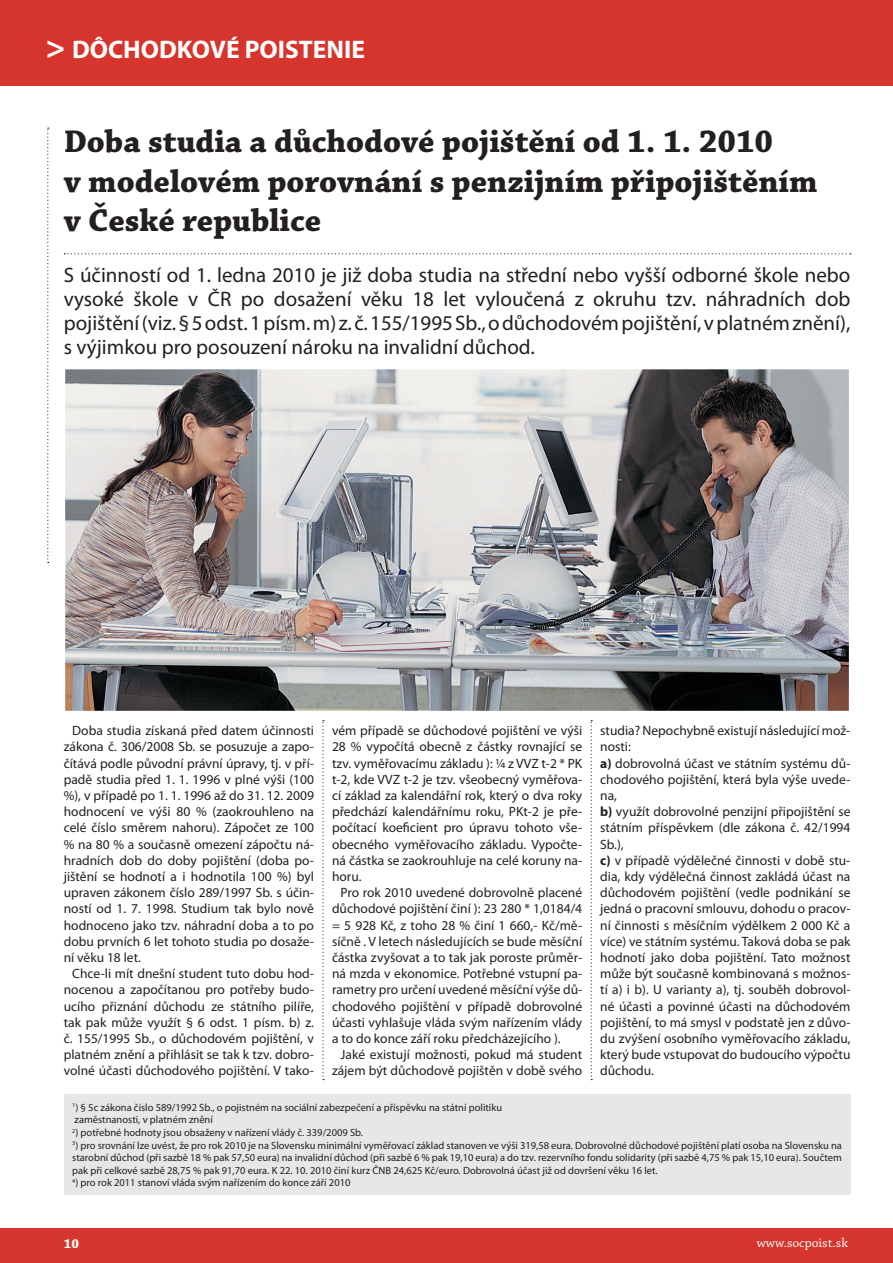
<style>
.page{position:relative;width:893px;height:1263px;background:#fff}
.page>*{position:absolute;margin:0;border:0;box-sizing:border-box;transform-origin:0 0}
.t1{font:700 33px/39.6px "Chaparral Pro";color:#231f20}
.t2{font:700 25.5px "Myriad Pro";color:#fff}
.t3{font:21px/24px "Myriad Pro";color:#231f20;text-align:justify}
.t4{font:13.5px/16.2px "Myriad Pro";color:#231f20;text-align:justify}
.t5{font:13.5px "Chaparral Pro";color:#fff}
.t6{font:700 13.5px "Chaparral Pro";color:#fff}
.t7{font:10.5px/12.6px "Myriad Pro";color:#231f20}
.s1{font-size:33px}
.s2{font-weight:700}
</style>
<div class="page">
<div style="left:0;top:1229px;width:893px;height:34px;background:#d5352c"></div>
<svg style="left:47px;top:128px;width:2px;height:435px"></svg>
<div style="left:0;top:0;width:893px;height:85px;background:#d5352c"></div>
<svg style="left:322px;top:720px;width:2px;height:360px"></svg>
<svg style="left:591px;top:720px;width:1px;height:360px"></svg>
<img style="left:67px;top:371px;width:780px;height:338px">
<div style="left:64px;top:368px;width:786px;height:344px;border:2px solid #fff"></div>
<svg style="left:64px;top:253px;width:787px;height:1px"></svg>
<div style="left:64px;top:1094px;width:786px;height:101px;background:#e6e7e9"></div>
<h2 class="t2" style="left:46px;top:40px;width:321px"><span class="s1">&gt;</span> DÔCHODKOVÉ POISTENIE</h2>
<h1 class="t1" style="left:64px;top:124px;width:755px">Doba studia a důchodové pojištění od 1. 1. 2010<br>v modelovém porovnání s penzijním připojištěním v České republice</h1>
<p class="t3" style="left:64px;top:265px;width:788px">S účinností od 1. ledna 2010 je již doba studia na střední nebo vyšší odborné škole nebo vysoké škole v ČR po dosažení věku 18 let vyloučená z okruhu tzv. náhradních dob pojištění (viz. § 5 odst. 1 písm. m) z. č. 155/1995 Sb., o důchodovém pojištění, v platném znění), s výjimkou pro posouzení nároku na invalidní důchod.</p>
<p class="t4" style="left:64px;top:724px;width:252px;text-indent:9px">Doba studia získaná před datem účinnosti zákona č. 306/2008 Sb. se posuzuje a zapo&shy;čítává podle původní právní úpravy, tj. v pří&shy;padě studia před 1. 1. 1996 v plné výši (100 %), v případě po 1. 1. 1996 až do 31. 12. 2009 hodnocení ve výši 80 % (zaokrouhleno na celé číslo směrem nahoru). Zápočet ze 100 % na 80 % a současně omezení zápočtu ná&shy;hradních dob do doby pojištění (doba po&shy;jištění se hodnotí a i hodnotila 100 %) byl upraven zákonem číslo 289/1997 Sb. s účin&shy;ností od 1. 7. 1998. Studium tak bylo nově hodnoceno jako tzv. náhradní doba a to po dobu prvních 6 let tohoto studia po dosaže&shy;ní věku 18 let.</p>
<p class="t4" style="left:64px;top:967px;width:252px;text-indent:9px">Chce-li mít dnešní student tuto dobu hod&shy;nocenou a započítanou pro potřeby budo&shy;ucího přiznání důchodu ze státního pilíře, tak pak může využít § 6 odst. 1 písm. b) z. č. 155/1995 Sb., o důchodovém pojištění, v platném znění a přihlásit se tak k tzv. dobro&shy;volné účasti důchodového pojištění. V tako-</p>
<p class="t4" style="left:332px;top:724px;width:252px">vém případě se důchodové pojištění ve výši 28 % vypočítá obecně z částky rovnající se tzv. vyměřovacímu základu ): ¼ z VVZ t-2 * PK t-2, kde VVZ t-2 je tzv. všeobecný vyměřova&shy;cí základ za kalendářní rok, který o dva roky předchází kalendářnímu roku, PKt-2 je pře&shy;počítací koeficient pro úpravu tohoto vše&shy;obecného vyměřovacího základu. Vypočte&shy;ná částka se zaokrouhluje na celé koruny na&shy;horu.</p>
<p class="t4" style="left:332px;top:886px;width:252px;text-indent:9px">Pro rok 2010 uvedené dobrovolně placené důchodové pojištění činí ): 23 280 * 1,0184/4 = 5 928 Kč, z toho 28 % činí 1 660,- Kč/mě&shy;síčně . V letech následujících se bude měsíční částka zvyšovat a to tak jak poroste průměr&shy;ná mzda v ekonomice. Potřebné vstupní pa&shy;rametry pro určení uvedené měsíční výše dů&shy;chodového pojištění v případě dobrovolné účasti vyhlašuje vláda svým nařízením vlády a to do konce září roku předcházejícího ).</p>
<p class="t4" style="left:332px;top:1048px;width:252px;text-align:right">Jaké existují možnosti, pokud má student zájem být důchodově pojištěn v době svého</p>
<p class="t4" style="left:600px;top:724px;width:252px;text-align:left">studia? Nepochybně existují následující mož&shy;nosti:<br><span class="s2">a)</span> dobrovolná účast ve státním systému dů&shy;chodového pojištění, která byla výše uvede&shy;na,<br><span class="s2">b)</span> využít dobrovolné penzijní připojištění se státním příspěvkem (dle zákona č. 42/1994<br>Sb.),<br><span class="s2">c)</span> v případě výdělečné činnosti v době stu&shy;dia, kdy výdělečná činnost zakládá účast na důchodovém pojištění (vedle podnikání se jedná o pracovní smlouvu, dohodu o pracov&shy;ní činnosti s měsíčním výdělkem 2 000 Kč a více) ve státním systému. Taková doba se pak hodnotí jako doba pojištění. Tato možnost může být současně kombinovaná s možnos&shy;tí a) i b). U varianty a), tj. souběh dobrovol&shy;né účasti a povinné účasti na důchodovém pojištění, to má smysl v podstatě jen z důvo&shy;du zvýšení osobního vyměřovacího základu, který bude vstupovat do budoucího výpočtu důchodu.</p>
<p class="t7" style="left:72px;top:1102px;width:431px"><sup>1</sup>) § 5c zákona číslo 589/1992 Sb., o pojistném na sociální zabezpečení a příspěvku na státní politiku zaměstnanosti, v platném znění</p>
<p class="t7" style="left:72px;top:1127px;width:292px"><sup>2</sup>) potřebné hodnoty jsou obsaženy v nařízení vlády č. 339/2009 Sb.</p>
<p class="t7" style="left:72px;top:1140px;width:771px;text-align:justify"><sup>3</sup>) pro srovnání lze uvést, že pro rok 2010 je na Slovensku minimální vyměřovací základ stanoven ve výši 319,58 eura. Dobrovolné důchodové pojištění platí osoba na Slovensku na starobní důchod (při sazbě 18 % pak 57,50 eura) na invalidní důchod (při sazbě 6 % pak 19,10 eura) a do tzv. rezervního fondu solidarity (při sazbě 4,75 % pak 15,10 eura). Součtem pak při celkové sazbě 28,75 % pak 91,70 eura. K 22. 10. 2010 činí kurz ČNB 24,625 Kč/euro. Dobrovolná účast již od dovršení věku 16 let.</p>
<p class="t7" style="left:72px;top:1177px;width:280px"><sup>4</sup>) pro rok 2011 stanoví vláda svým nařízením do konce září 2010</p>
<p class="t6" style="left:64px;top:1238px;width:17px">10</p>
<p class="t5" style="left:757px;top:1237px;width:93px">www.socpoist.sk</p>
</div>
